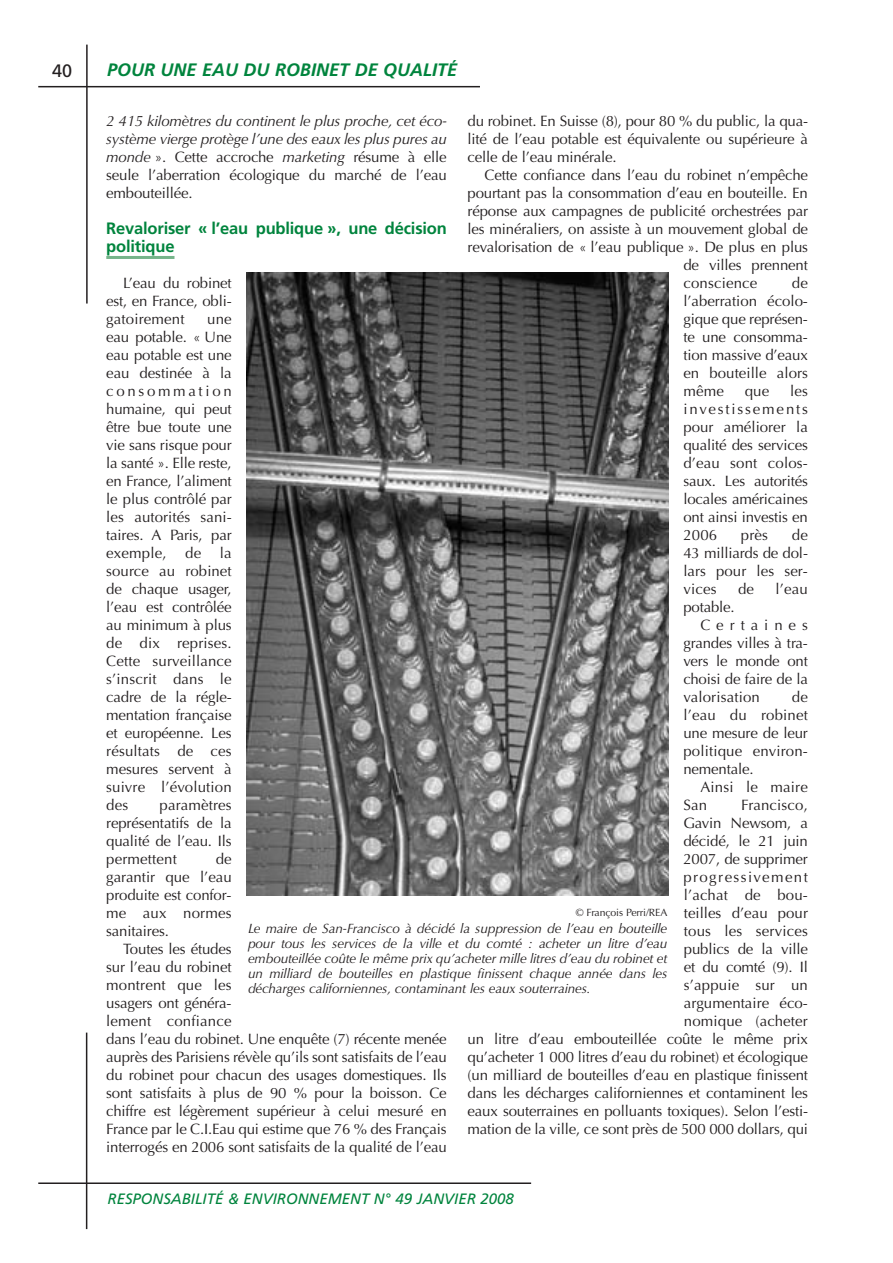
<style>
.page{position:relative;width:893px;height:1263px;background:#fff}
.page>*{position:absolute;margin:0;border:0;box-sizing:border-box;transform-origin:0 0}
.t1{font:italic 700 18px "Frutiger";color:#00843d}
.t2{font:18px "Frutiger";color:#231f20}
.t3{font:700 16.5px/18px "Frutiger";letter-spacing:-.01em;color:#00843d}
.t4{font:15px/18px "Optima";letter-spacing:-.01em;color:#231f20;text-align:justify}
.t5{font:italic 15px/18px "Optima";letter-spacing:-.01em;color:#231f20;text-align:justify}
.t6{font:italic 15px "Frutiger";color:#00843d}
.t7{font:15px/18px "Optima";letter-spacing:.01em;color:#231f20}
.t8{font:15px "Optima";letter-spacing:.395em;color:#231f20}
.t9{font:italic 13.5px/15px "Optima";letter-spacing:-.01em;color:#231f20;text-align:justify}
.t10{font:10.5px "Optima";letter-spacing:-.01em;color:#231f20}
.s1{font-style:normal}
</style>
<div class="page">
<hr style="left:38px;top:86px;width:442px;height:1px;background:#231f20">
<hr style="left:86px;top:45px;width:2px;height:259px;background:#231f20">
<hr style="left:86px;top:1032px;width:1px;height:197px;background:#231f20">
<hr style="left:38px;top:1182px;width:493px;height:2px;background:#231f20">
<hr style="left:106px;top:256px;width:68px;height:3px;background:#76b48a">
<img style="left:247px;top:272px;width:421px;height:623px">
<p class="t2" style="left:52px;top:63px;width:22px">40</p>
<p class="t1" style="left:107px;top:62px;width:352px">POUR UNE EAU DU ROBINET DE QUALITÉ</p>
<p class="t4" style="left:467px;top:112px;width:342px">du robinet. En Suisse (8), pour 80 % du public, la qua&shy;lité de l’eau potable est équivalente ou supérieure à celle de l’eau minérale.</p>
<p class="t4" style="left:485px;top:166px;width:325px">Cette confiance dans l’eau du robinet n’empêche</p>
<p class="t4" style="left:467px;top:184px;width:342px">pourtant pas la consommation d’eau en bouteille. En</p>
<p class="t4" style="left:467px;top:202px;width:342px">réponse aux campagnes de publicité orchestrées par</p>
<p class="t4" style="left:467px;top:220px;width:342px">les minéraliers, on assiste à un mouvement global de</p>
<p class="t4" style="left:467px;top:238px;width:342px">revalorisation de « l’eau publique ». De plus en plus</p>
<p class="t4" style="left:683px;top:256px;width:126px">de villes prennent</p>
<p class="t7" style="left:683px;top:274px;width:76px">conscience</p>
<p class="t5" style="left:106px;top:112px;width:342px">2 415 kilomètres du continent le plus proche, cet éco&shy;système vierge protège l’une des eaux les plus pures au monde <span class="s1">». Cette accroche</span> marketing <span class="s1">résume à elle seule l’aberration écologique du marché de l’eau embouteillée.</span></p>
<p class="t3" style="left:106px;top:221px;width:342px">Revaloriser « l’eau publique », une décision politique</p>
<p class="t4" style="left:106px;top:274px;width:127px;text-indent:17px">L’eau du robinet est, en France, obli&shy;gatoirement</p>
<p class="t4" style="left:683px;top:274px;width:126px;text-indent:109px">de l’aberration écolo&shy;gique que représen&shy;te une consomma&shy;tion massive d’eaux en bouteille alors même</p>
<p class="t4" style="left:106px;top:310px;width:127px;text-indent:101px">une eau potable. « Une eau potable est une eau destinée à la consommation humaine, qui peut être bue toute une vie sans risque pour la santé ». Elle reste, en France, l’aliment le plus contrôlé par les autorités sani&shy;taires. A Paris, par exemple, de la source au robinet de chaque usager, l’eau est contrôlée au minimum à plus de dix reprises.<br>Cette surveillance s’inscrit dans le cadre de la régle&shy;mentation française et européenne. Les résultats de ces mesures servent à suivre l’évolution des</p>
<p class="t4" style="left:683px;top:382px;width:126px;text-indent:107px">les investissements pour améliorer la qualité des services d’eau sont colos&shy;saux. Les autorités locales américaines ont ainsi investis en 2006</p>
<p class="t4" style="left:745px;top:382px;width:26px">que</p>
<p class="t4" style="left:683px;top:526px;width:126px;text-indent:109px">de 43 milliards de dol&shy;lars pour les ser&shy;vices</p>
<p class="t4" style="left:741px;top:526px;width:29px">près</p>
<p class="t4" style="left:738px;top:580px;width:18px">de</p>
<p class="t4" style="left:775px;top:580px;width:34px">l’eau</p>
<p class="t4" style="left:683px;top:598px;width:53px">potable.</p>
<p class="t8" style="left:700px;top:616px;width:109px">Certaines</p>
<p class="t4" style="left:683px;top:634px;width:126px">grandes villes à tra-</p>
<p class="t4" style="left:683px;top:652px;width:126px">vers le monde ont</p>
<p class="t4" style="left:683px;top:670px;width:126px">choisi de faire de la</p>
<p class="t7" style="left:683px;top:688px;width:78px">valorisation</p>
<p class="t4" style="left:683px;top:688px;width:126px;text-indent:109px">de l’eau du robinet une mesure de leur politique environ&shy;nementale.</p>
<p class="t7" style="left:683px;top:778px;width:126px;text-indent:17px">Ainsi le maire<br>San</p>
<p class="t4" style="left:106px;top:796px;width:127px;text-indent:53px">paramètres représentatifs de la qualité de l’eau. Ils permettent</p>
<p class="t4" style="left:467px;top:796px;width:342px;text-align:right">Francisco,<br>Gavin Newsom, a<br>décidé, le 21 juin<br>2007, de supprimer<br>progressivement<br>l’achat de bou-<br>teilles d’eau pour<br>tous les services<br>publics de la ville<br>et du comté (9). Il<br>s’appuie sur un<br>argumentaire éco-<br>nomique (acheter<br>un litre d’eau embouteillée coûte le même prix qu’acheter 1 000 litres d’eau du robinet) et écologique (un milliard de bouteilles d’eau en plastique finissent dans les décharges californiennes et contaminent les eaux souterraines en polluants toxiques). Selon l’esti&shy;mation de la ville, ce sont près de 500 000 dollars, qui</p>
<p class="t4" style="left:106px;top:850px;width:127px;text-indent:109px">de garantir que l’eau produite est confor&shy;me aux normes sanitaires.</p>
<p class="t4" style="left:106px;top:940px;width:342px;text-align:left;text-indent:17px">Toutes les études<br>sur l’eau du robinet<br>montrent que les<br>usagers ont généra-<br>lement confiance<br>dans l’eau du robinet. Une enquête (7) récente menée auprès des Parisiens révèle qu’ils sont satisfaits de l’eau du robinet pour chacun des usages domestiques. Ils sont satisfaits à plus de 90 % pour la boisson. Ce chiffre est légèrement supérieur à celui mesuré en France par le C.I.Eau qui estime que 76 % des Français interrogés en 2006 sont satisfaits de la qualité de l’eau</p>
<p class="t10" style="left:576px;top:906px;width:93px">© François Perri/REA</p>
<p class="t9" style="left:248px;top:921px;width:421px">Le maire de San-Francisco à décidé la suppression de l’eau en bouteille pour tous les services de la ville et du comté : acheter un litre d’eau embouteillée coûte le même prix qu’acheter mille litres d’eau du robinet et un milliard de bouteilles en plastique finissent chaque année dans les décharges californiennes, contaminant les eaux souterraines.</p>
<p class="t6" style="left:108px;top:1193px;width:408px">RESPONSABILITÉ &amp; ENVIRONNEMENT N° 49 JANVIER 2008</p>
</div>
